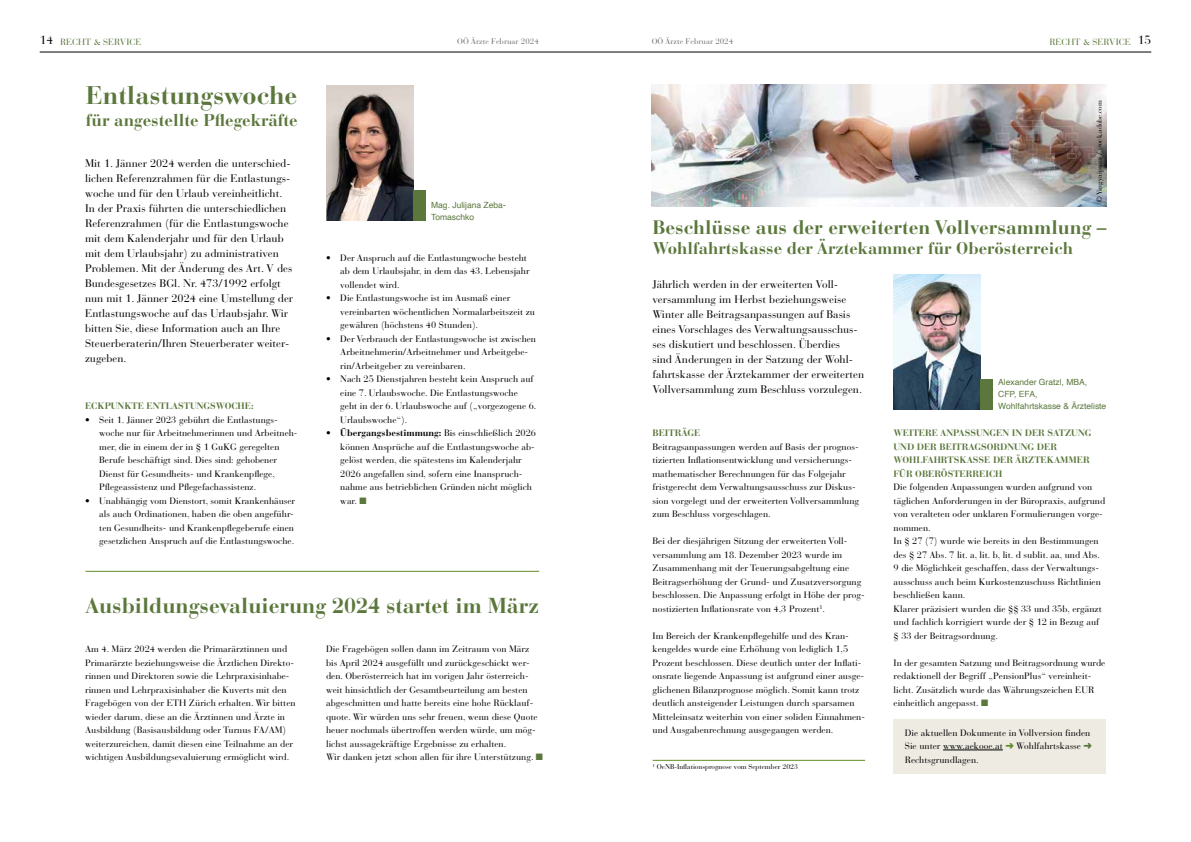
<style>
.page{position:relative;width:1191px;height:842px;background:#fff}
.page>*{position:absolute;margin:0;border:0;box-sizing:border-box;transform-origin:0 0}
.t1{font:700 25.4px "Bauer Bodoni Std";color:#5b773c}
.t2{font:700 21.5px "Bauer Bodoni Std";color:#5b773c}
.t3{font:700 19.4px "Bauer Bodoni Std";color:#5b773c}
.t4{font:700 17.1px "Bauer Bodoni Std";color:#5b773c}
.t5{font:700 16.8px "Bauer Bodoni Std";color:#5b773c}
.t6{font:12px "Bauer Bodoni Std";color:#000}
.t7{font:11px/15px "Bauer Bodoni Std";color:#000}
.t8{font:9.3px/13.5px "Bauer Bodoni Std";color:#000}
.t9{font:700 9.3px/13.5px "Bauer Bodoni Std";color:#5b773c}
.t10{font:9px "Bauer Bodoni Std";color:#5b773c}
.t11{font:8.5px/12px "Helvetica";color:#5b773c}
.t12{font:8px "Bauer Bodoni Std";color:#706f6f}
.t13{font:7px "Bauer Bodoni Std";color:#000}
.s1{font-weight:700}
.s2{color:#5b773c}
.s3{color:#618e2a}
</style>
<div class="page">
<hr style="left:40px;top:52px;width:1111px;height:1px;background:#000">
<img style="left:326px;top:85px;width:87px;height:135px">
<div style="left:413px;top:190px;width:12px;height:30px;background:#5b773c"></div>
<hr style="left:652px;top:760px;width:213px;height:1px;background:#618e2a">
<hr style="left:85px;top:571px;width:454px;height:1px;background:#618e2a">
<img style="left:893px;top:274px;width:87px;height:135px">
<div style="left:980px;top:379px;width:12px;height:30px;background:#5b773c"></div>
<div style="left:893px;top:720px;width:213px;height:54px;background:#eeebe2"></div>
<hr style="left:943px;top:750px;width:59px;height:1px;background:#000">
<img style="left:651px;top:85px;width:455px;height:122px">
<p class="t6" style="left:40px;top:33px;width:15px">14</p>
<p class="t12" style="left:457px;top:36px;width:83px">OÖ Ärzte Februar 2024</p>
<p class="t12" style="left:651px;top:36px;width:83px">OÖ Ärzte Februar 2024</p>
<p class="t6" style="left:1138px;top:33px;width:15px">15</p>
<p class="t10" style="left:60px;top:36px;width:83px">RECHT &amp; SERVICE</p>
<p class="t10" style="left:1049px;top:36px;width:83px">RECHT &amp; SERVICE</p>
<h1 class="t1" style="left:86px;top:80px;width:213px">Entlastungswoche</h1>
<h3 class="t4" style="left:86px;top:109px;width:213px">für angestellte Pflegekräfte</h3>
<p class="t7" style="left:85px;top:155px;width:210px">Mit 1. Jänner 2024 werden die unterschied&shy;lichen Referenzrahmen für die Entlastungs&shy;woche und für den Urlaub vereinheitlicht.<br>In der Praxis führten die unterschiedlichen Referenzrahmen (für die Entlastungswoche mit dem Kalenderjahr und für den Urlaub mit dem Urlaubsjahr) zu administrativen Problemen. Mit der Änderung des Art. V des Bundesgesetzes BGl. Nr. 473/1992 erfolgt nun mit 1. Jänner 2024 eine Umstellung der Entlastungswoche auf das Urlaubsjahr. Wir bitten Sie, diese Information auch an Ihre Steuerberaterin/Ihren Steuerberater weiter&shy;zugeben.</p>
<p class="t9" style="left:85px;top:399px;width:170px">ECKPUNKTE ENTLASTUNGSWOCHE:</p>
<p class="t8" style="left:99px;top:413px;width:200px;text-indent:-14px">• Seit 1. Jänner 2023 gebührt die Entlastungs&shy;woche nur für Arbeitnehmerinnen und Arbeitneh&shy;mer, die in einem der in § 1 GuKG geregelten Berufe beschäftigt sind. Dies sind: gehobener Dienst für Gesundheits- und Krankenpflege, Pflegeassistenz und Pflegefachassistenz.</p>
<p class="t8" style="left:99px;top:494px;width:197px;text-indent:-14px">• Unabhängig vom Dienstort, somit Krankenhäuser als auch Ordinationen, haben die oben angeführ&shy;ten Gesundheits- und Krankenpflegeberufe einen gesetzlichen Anspruch auf die Entlastungswoche.</p>
<p class="t11" style="left:431px;top:199px;width:76px">Mag. Julijana Zeba-<br>Tomaschko</p>
<p class="t8" style="left:340px;top:251px;width:191px;text-indent:-14px">• Der Anspruch auf die Entlastungwoche besteht ab dem Urlaubsjahr, in dem das 43. Lebensjahr vollendet wird.</p>
<p class="t8" style="left:340px;top:291px;width:196px;text-indent:-14px">• Die Entlastungswoche ist im Ausmaß einer vereinbarten wöchentlichen Normalarbeitszeit zu gewähren (höchstens 40 Stunden).</p>
<p class="t8" style="left:340px;top:332px;width:197px;text-indent:-14px">• Der Verbrauch der Entlastungswoche ist zwischen<br>Arbeitnehmerin/Arbeitnehmer und Arbeitgebe&shy;rin/Arbeitgeber zu vereinbaren.</p>
<p class="t8" style="left:340px;top:372px;width:198px;text-indent:-14px">• Nach 25 Dienstjahren besteht kein Anspruch auf eine 7. Urlaubswoche. Die Entlastungswoche geht in der 6. Urlaubswoche auf („vorgezogene 6.<br>Urlaubswoche“).</p>
<p class="t8" style="left:340px;top:426px;width:197px;text-indent:-14px">• <span class="s1">Übergangsbestimmung:</span> Bis einschließlich 2026 können Ansprüche auf die Entlastungswoche ab&shy;gelöst werden, die spätestens im Kalenderjahr 2026 angefallen sind, sofern eine Inanspruch&shy;nahme aus betrieblichen Gründen nicht möglich war. <span class="s2">■</span></p>
<h2 class="t2" style="left:85px;top:593px;width:455px">Ausbildungsevaluierung 2024 startet im März</h2>
<p class="t8" style="left:85px;top:642px;width:212px">Am 4. März 2024 werden die Primarärztinnen und Primarärzte beziehungsweise die Ärztlichen Direkto&shy;rinnen und Direktoren sowie die Lehrpraxisinhabe&shy;rinnen und Lehrpraxisinhaber die Kuverts mit den Fragebögen von der ETH Zürich erhalten. Wir bitten wieder darum, diese an die Ärztinnen und Ärzte in Ausbildung (Basisausbildung oder Turnus FA/AM) weiterzureichen, damit diesen eine Teilnahme an der wichtigen Ausbildungsevaluierung ermöglicht wird.</p>
<p class="t8" style="left:326px;top:642px;width:218px">Die Fragebögen sollen dann im Zeitraum von März bis April 2024 ausgefüllt und zurückgeschickt wer&shy;den. Oberösterreich hat im vorigen Jahr österreich&shy;weit hinsichtlich der Gesamtbeurteilung am besten abgeschnitten und hatte bereits eine hohe Rücklauf&shy;quote. Wir würden uns sehr freuen, wenn diese Quote heuer nochmals übertroffen werden würde, um mög&shy;lichst aussagekräftige Ergebnisse zu erhalten.<br>Wir danken jetzt schon allen für ihre Unterstützung. <span class="s2">■</span></p>
<p class="t13" style="left:1095px;top:202px;width:103px;rotate:-90deg">© Yingyaipumi / stock.adobe.com</p>
<h3 class="t3" style="left:652px;top:216px;width:455px">Beschlüsse aus der erweiterten Vollversammlung –</h3>
<h3 class="t5" style="left:652px;top:238px;width:422px">Wohlfahrtskasse der Ärztekammer für Oberösterreich</h3>
<p class="t7" style="left:652px;top:277px;width:213px">Jährlich werden in der erweiterten Voll&shy;versammlung im Herbst beziehungsweise Winter alle Beitragsanpassungen auf Basis eines Vorschlages des Verwaltungsausschus&shy;ses diskutiert und beschlossen. Überdies<br>sind Änderungen in der Satzung der Wohl&shy;fahrtskasse der Ärztekammer der erweiterten Vollversammlung zum Beschluss vorzulegen.</p>
<p class="t9" style="left:652px;top:426px;width:49px">BEITRÄGE</p>
<p class="t8" style="left:652px;top:440px;width:208px">Beitragsanpassungen werden auf Basis der prognos&shy;tizierten Inflationsentwicklung und versicherungs&shy;mathematischer Berechnungen für das Folgejahr fristgerecht dem Verwaltungsausschuss zur Diskus&shy;sion vorgelegt und der erweiterten Vollversammlung zum Beschluss vorgeschlagen.</p>
<p class="t8" style="left:652px;top:534px;width:214px">Bei der diesjährigen Sitzung der erweiterten Voll&shy;versammlung am 18. Dezember 2023 wurde im Zusammenhang mit der Teuerungsabgeltung eine Beitragserhöhung der Grund- und Zusatzversorgung beschlossen. Die Anpassung erfolgt in Höhe der prog&shy;nostizierten Inflationsrate von 4,3 Prozent<sup>1</sup>.</p>
<p class="t8" style="left:652px;top:629px;width:214px">Im Bereich der Krankenpflegehilfe und des Kran&shy;kengeldes wurde eine Erhöhung von lediglich 1,5<br>Prozent beschlossen. Diese deutlich unter der Inflati&shy;onsrate liegende Anpassung ist aufgrund einer ausge&shy;glichenen Bilanzprognose möglich. Somit kann trotz deutlich ansteigender Leistungen durch sparsamen Mitteleinsatz weiterhin von einer soliden Einnahmen&shy;und Ausgabenrechnung ausgegangen werden.</p>
<p class="t13" style="left:652px;top:763px;width:147px"><sup>1</sup> OeNB-Inflationsprognose vom September 2023</p>
<p class="t11" style="left:998px;top:376px;width:109px">Alexander Gratzl, MBA,<br>CFP, EFA,<br>Wohlfahrtskasse &amp; Ärzteliste</p>
<p class="t9" style="left:893px;top:426px;width:199px">WEITERE ANPASSUNGEN IN DER SATZUNG<br>UND DER BEITRAGSORDNUNG DER<br>WOHLFAHRTSKASSE DER ÄRZTEKAMMER<br>FÜR OBERÖSTERREICH</p>
<p class="t8" style="left:893px;top:480px;width:213px">Die folgenden Anpassungen wurden aufgrund von täglichen Anforderungen in der Büropraxis, aufgrund von veralteten oder unklaren Formulierungen vorge&shy;nommen.<br>In § 27 (7) wurde wie bereits in den Bestimmungen des § 27 Abs. 7 lit. a, lit. b, lit. d sublit. aa, und Abs.<br>9 die Möglichkeit geschaffen, dass der Verwaltungs&shy;ausschuss auch beim Kurkostenzuschuss Richtlinien beschließen kann.<br>Klarer präzisiert wurden die §§ 33 und 35b, ergänzt und fachlich korrigiert wurde der § 12 in Bezug auf § 33 der Beitragsordnung.</p>
<p class="t8" style="left:893px;top:656px;width:213px">In der gesamten Satzung und Beitragsordnung wurde redaktionell der Begriff „PensionPlus“ vereinheit&shy;licht. Zusätzlich wurde das Währungszeichen EUR einheitlich angepasst. <span class="s2">■</span></p>
<p class="t8" style="left:905px;top:726px;width:189px">Die aktuellen Dokumente in Vollversion finden<br>Sie unter www.aekooe.at <span class="s3">➜</span> Wohlfahrtskasse <span class="s2">➜<br></span>Rechtsgrundlagen.</p>
</div>
